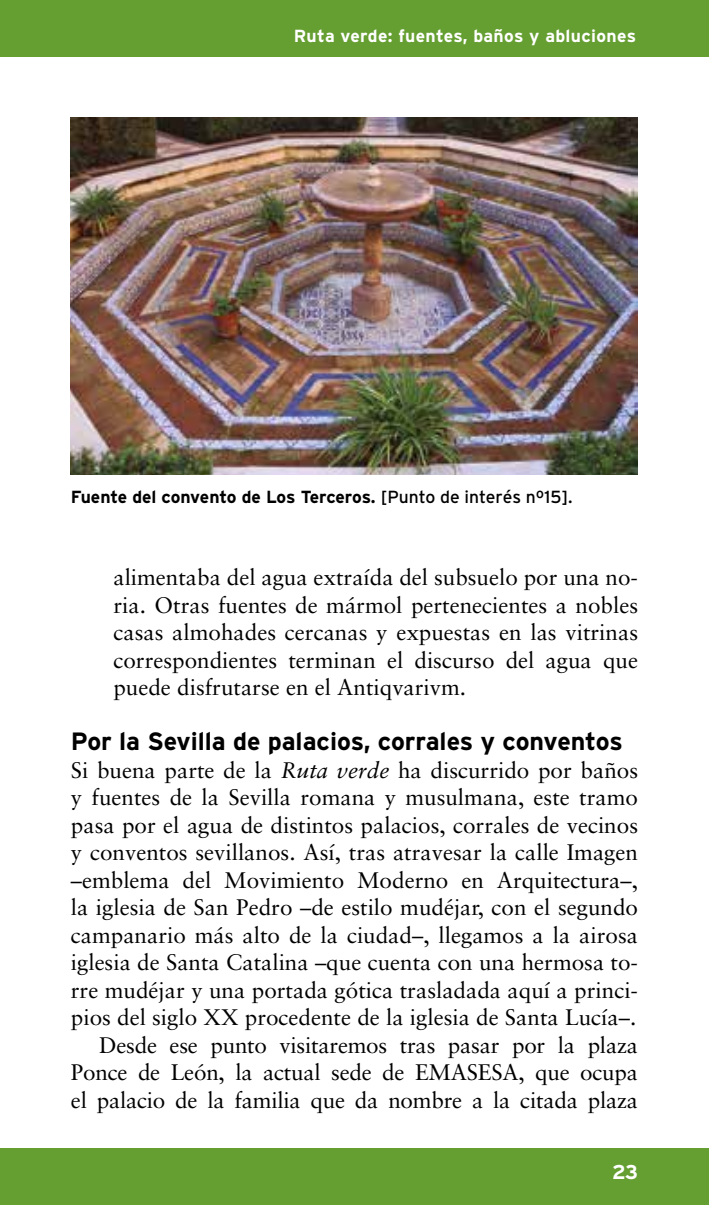
<style>
.page{position:relative;width:709px;height:1205px;background:#fff}
.page>*{position:absolute;margin:0;border:0;box-sizing:border-box;transform-origin:0 0}
.t1{font:700 25px "Interstate";color:#000}
.t2{font:22.5px/27.5px "Sabon";color:#000;text-align:justify}
.t3{font:700 20px "Interstate";color:#fff}
.t4{font:700 17.5px "Interstate";letter-spacing:-.01em;color:#000}
.t5{font:700 17.5px "Interstate";letter-spacing:.02em;color:#fff}
.s1{font-weight:400}
.s2{font-style:italic}
</style>
<div class="page">
<div style="left:0;top:1148px;width:709px;height:57px;background:#659f31"></div>
<img style="left:71px;top:117px;width:566px;height:358px">
<div style="left:0;top:0;width:709px;height:57px;background:#659f31"></div>
<p class="t5" style="left:294px;top:27px;width:344px">Ruta verde: fuentes, baños y abluciones</p>
<p class="t4" style="left:71px;top:487px;width:503px">Fuente del convento de Los Terceros. <span class="s1">[Punto de interés nº15].</span></p>
<p class="t2" style="left:113px;top:563px;width:526px">alimentaba del agua extraída del subsuelo por una no&shy;ria. Otras fuentes de mármol pertenecientes a nobles casas almohades cercanas y expuestas en las vitrinas correspondientes terminan el discurso del agua que puede disfrutarse en el Antiqvarivm.</p>
<p class="t1" style="left:71px;top:727px;width:553px">Por la Sevilla de palacios, corrales y conventos</p>
<p class="t2" style="left:71px;top:756px;width:568px;text-align:right">Si buena parte de la <span class="s2">Ruta verde</span> ha discurrido por baños y fuentes de la Sevilla romana y musulmana, este tramo pasa por el agua de distintos palacios, corrales de vecinos y conventos sevillanos. Así, tras atravesar la calle Imagen –emblema del Movimiento Moderno en Arquitectura–, la iglesia de San Pedro –de estilo mudéjar, con el segundo campanario más alto de la ciudad–, llegamos a la airosa iglesia de Santa Catalina –que cuenta con una hermosa to&shy;rre mudéjar y una portada gótica trasladada aquí a princi&shy;pios del siglo XX procedente de la iglesia de Santa Lucía–.<br>Desde ese punto visitaremos tras pasar por la plaza Ponce de León, la actual sede de EMASESA, que ocupa el palacio de la familia que da nombre a la citada plaza</p>
<p class="t3" style="left:612px;top:1160px;width:28px">23</p>
</div>
